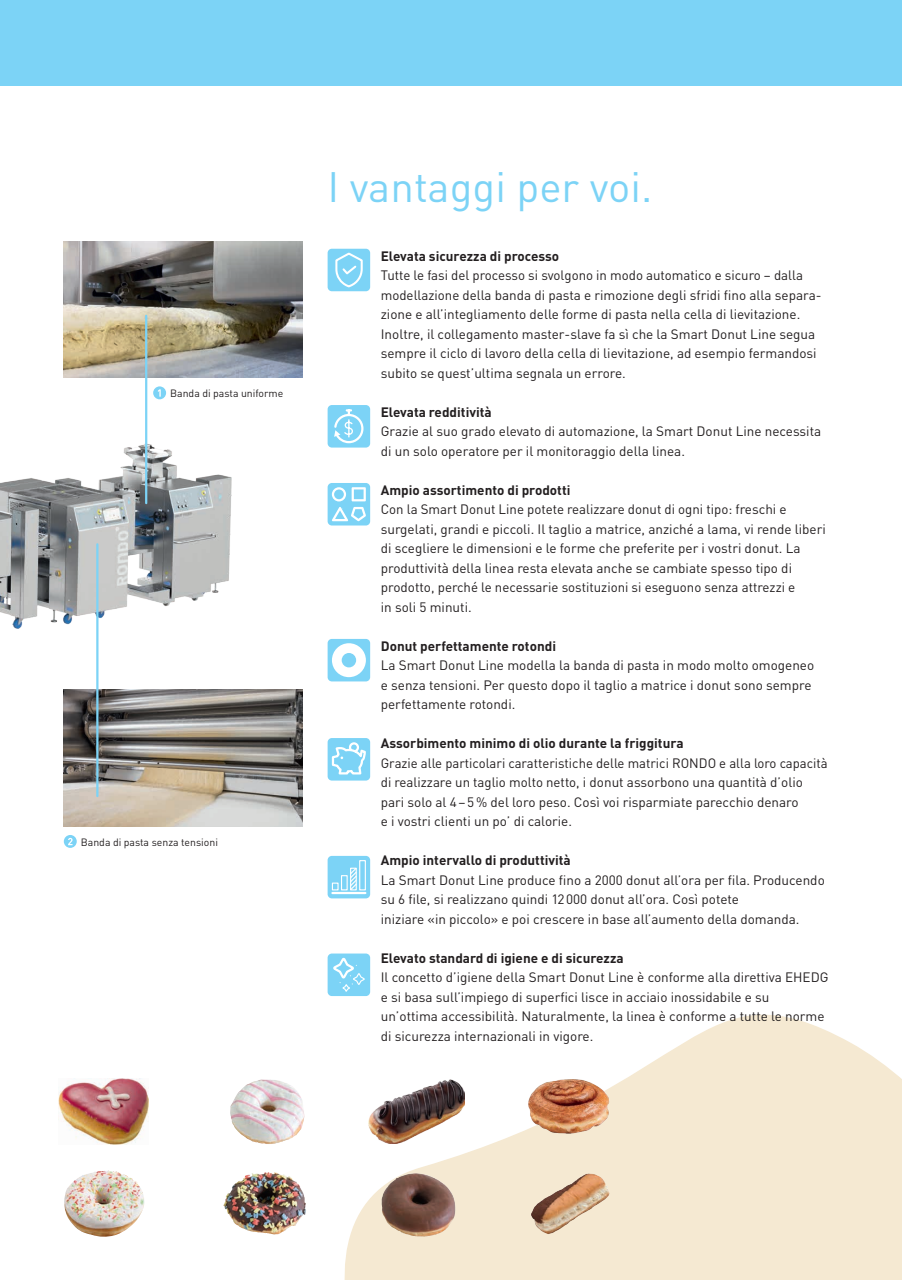
<style>
.page{position:relative;width:902px;height:1280px;background:#fff}
.page>*{position:absolute;margin:0;border:0;box-sizing:border-box;transform-origin:0 0}
.t1{font:42px "DIN Pro";color:#7cd3f6}
.t2{font:13.5px/19.5px "DIN Pro";color:#231f20}
.t3{font:700 13.5px "DIN Pro";color:#231f20}
.t4{font:10.5px "DIN Pro";color:#231f20}
</style>
<div class="page">
<svg style="left:253px;top:958px;width:648px;height:322px;fill:#f5e9d2"></svg>
<img style="left:0;top:428px;width:239px;height:354px">
<img style="left:538px;top:1174px;width:49px;height:29px">
<img style="left:64px;top:690px;width:238px;height:136px">
<img style="left:58px;top:1079px;width:90px;height:65px">
<img style="left:381px;top:1173px;width:62px;height:63px">
<img style="left:244px;top:1172px;width:24px;height:5px">
<img style="left:230px;top:1079px;width:74px;height:65px">
<img style="left:64px;top:1170px;width:81px;height:67px">
<img style="left:369px;top:1079px;width:96px;height:65px">
<img style="left:64px;top:241px;width:238px;height:137px">
<svg style="left:64px;top:835px;width:13px;height:13px"></svg>
<svg style="left:68px;top:838px;width:5px;height:7px"></svg>
<div style="left:153px;top:386px;width:13px;height:13px;background:#7cd3f6;border-radius:50%"></div>
<svg style="left:158px;top:389px;width:3px;height:8px"></svg>
<hr style="left:96px;top:544px;width:2px;height:252px;background:#7cd3f6">
<div style="left:327px;top:405px;width:43px;height:43px;background:#7cd3f6;border-radius:4px"></div>
<svg style="left:334px;top:409px;width:30px;height:35px"></svg>
<div style="left:327px;top:249px;width:43px;height:42px;background:#7cd3f6;border-radius:4px"></div>
<svg style="left:335px;top:252px;width:28px;height:36px"></svg>
<div style="left:327px;top:738px;width:43px;height:42px;background:#7cd3f6;border-radius:4px"></div>
<svg style="left:331px;top:738px;width:36px;height:37px"></svg>
<div style="left:327px;top:953px;width:43px;height:43px;background:#7cd3f6;border-radius:4px"></div>
<svg style="left:333px;top:957px;width:32px;height:35px"></svg>
<div style="left:327px;top:856px;width:43px;height:42px;background:linear-gradient(to right,#81d4f6,#86d6f7);border-radius:4px"></div>
<hr style="left:332px;top:892px;width:33px;height:2px;background:#fff">
<svg style="left:331px;top:859px;width:35px;height:32px"></svg>
<div style="left:327px;top:483px;width:43px;height:42px;background:#7cd3f6;border-radius:4px"></div>
<svg style="left:332px;top:487px;width:34px;height:14px"></svg>
<svg style="left:332px;top:507px;width:34px;height:14px"></svg>
<div style="left:0;top:0;width:901px;height:85px;background:#7cd3f6"></div>
<div style="left:327px;top:639px;width:43px;height:42px;background:#7cd3f6;border-radius:4px"></div>
<svg style="left:332px;top:643px;width:34px;height:34px"></svg>
<hr style="left:145px;top:316px;width:2px;height:187px;background:#7cd3f6">
<img style="left:518px;top:1075px;width:99px;height:66px">
<p class="t4" style="left:170px;top:386px;width:115px">Banda di pasta uniforme</p>
<p class="t4" style="left:81px;top:835px;width:139px">Banda di pasta senza tensioni</p>
<h1 class="t1" style="left:327px;top:158px;width:326px">I vantaggi per voi.</h1>
<p class="t3" style="left:381px;top:246px;width:180px">Elevata sicurezza di processo</p>
<p class="t2" style="left:381px;top:265px;width:442px">Tutte le fasi del processo si svolgono in modo automatico e sicuro – dalla modellazione della banda di pasta e rimozione degli sfridi fino alla separa&shy;zione e all’integliamento delle forme di pasta nella cella di lievitazione.<br>Inoltre, il collegamento master-slave fa sì che la Smart Donut Line segua sempre il ciclo di lavoro della cella di lievitazione, ad esempio fermandosi subito se quest’ultima segnala un errore.</p>
<p class="t3" style="left:381px;top:402px;width:112px">Elevata redditività</p>
<p class="t2" style="left:381px;top:421px;width:442px">Grazie al suo grado elevato di automazione, la Smart Donut Line necessita di un solo operatore per il monitoraggio della linea.</p>
<p class="t3" style="left:381px;top:480px;width:191px">Ampio assortimento di prodotti</p>
<p class="t2" style="left:381px;top:499px;width:446px">Con la Smart Donut Line potete realizzare donut di ogni tipo: freschi e surgelati, grandi e piccoli. Il taglio a matrice, anziché a lama, vi rende liberi di scegliere le dimensioni e le forme che preferite per i vostri donut. La produttività della linea resta elevata anche se cambiate spesso tipo di prodotto, perché le necessarie sostituzioni si eseguono senza attrezzi e<br>in soli 5 minuti.</p>
<p class="t3" style="left:381px;top:636px;width:177px">Donut perfettamente rotondi</p>
<p class="t2" style="left:381px;top:655px;width:435px">La Smart Donut Line modella la banda di pasta in modo molto omogeneo e senza tensioni. Per questo dopo il taglio a matrice i donut sono sempre perfettamente rotondi.</p>
<p class="t3" style="left:381px;top:734px;width:304px">Assorbimento minimo di olio durante la friggitura</p>
<p class="t2" style="left:381px;top:752px;width:448px">Grazie alle particolari caratteristiche delle matrici RONDO e alla loro capacità di realizzare un taglio molto netto, i donut assorbono una quantità d’olio pari solo al 4–5% del loro peso. Così voi risparmiate parecchio denaro<br>e i vostri clienti un po’ di calorie.</p>
<p class="t3" style="left:381px;top:851px;width:191px">Ampio intervallo di produttività</p>
<p class="t2" style="left:381px;top:869px;width:445px">La Smart Donut Line produce fino a 2000 donut all’ora per fila. Producendo su 6 file, si realizzano quindi 12000 donut all’ora. Così potete<br>iniziare «in piccolo» e poi crescere in base all’aumento della domanda.</p>
<p class="t3" style="left:381px;top:948px;width:244px">Elevato standard di igiene e di sicurezza</p>
<p class="t2" style="left:381px;top:967px;width:449px">Il concetto d’igiene della Smart Donut Line è conforme alla direttiva EHEDG e si basa sull’impiego di superfici lisce in acciaio inossidabile e su un’ottima accessibilità. Naturalmente, la linea è conforme a tutte le norme di sicurezza internazionali in vigore.</p>
</div>
